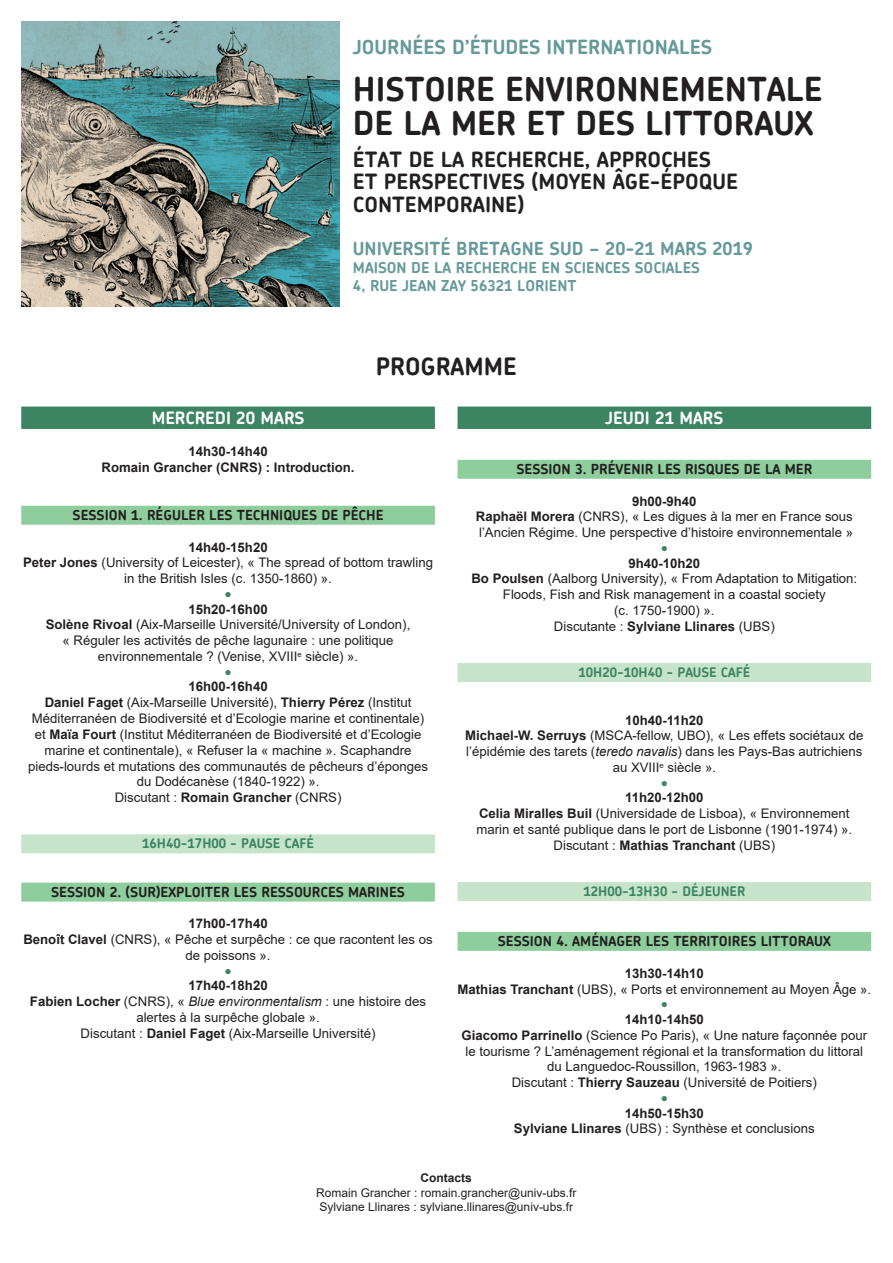
<style>
.page{position:relative;width:893px;height:1263px;background:#fff}
.page>*{position:absolute;margin:0;border:0;box-sizing:border-box;transform-origin:0 0}
.t1{font:700 33px/34.5px "Chevin";color:#231f20}
.t2{font:700 24px "Chevin";color:#231f20}
.t3{font:700 21px/22.5px "Chevin";color:#231f20}
.t4{font:700 19.5px "Chevin";color:#699}
.t5{font:700 18px "Chevin";color:#699}
.t6{font:700 16.95px "Chevin";color:#fff}
.t7{font:700 15px "Chevin";color:#699}
.t8{font:700 13.8px "Chevin";color:#231f20}
.t9{font:13.2px/15.9px "Arial";color:#231f20;text-align:center}
.t10{font:700 13.2px "Arial";color:#231f20}
.t11{font:700 13.2px "Chevin";color:#3c8462}
.t12{font:12px "Arial";color:#231f20}
.t13{font:700 12px "Arial";color:#231f20}
.t14{font:12px "Arial";color:#3c8462}
.s1{font-weight:700}
.s2{font-style:italic}
.s3{font-weight:400}
</style>
<div class="page">
<div style="left:21px;top:406px;width:414px;height:23px;background:#3c8462"></div>
<div style="left:21px;top:506px;width:414px;height:19px;background:#8ecd9c"></div>
<div style="left:21px;top:834px;width:414px;height:19px;background:#c6e4ca"></div>
<div style="left:21px;top:883px;width:414px;height:18px;background:#8ecd9c"></div>
<div style="left:458px;top:406px;width:413px;height:23px;background:#3c8462"></div>
<div style="left:458px;top:460px;width:413px;height:19px;background:#8ecd9c"></div>
<div style="left:458px;top:663px;width:413px;height:19px;background:#c6e4ca"></div>
<div style="left:458px;top:882px;width:413px;height:19px;background:#c6e4ca"></div>
<div style="left:458px;top:932px;width:413px;height:19px;background:#8ecd9c"></div>
<img style="left:21px;top:21px;width:318px;height:285px">
<p class="t4" style="left:353px;top:35px;width:361px">JOURNÉES D’ÉTUDES INTERNATIONALES</p>
<p class="t1" style="left:353px;top:71px;width:471px">HISTOIRE ENVIRONNEMENTALE<br>DE LA MER ET DES LITTORAUX</p>
<p class="t3" style="left:353px;top:148px;width:386px">ÉTAT DE LA RECHERCHE, APPROCHES<br>ET PERSPECTIVES (MOYEN ÂGE-ÉPOQUE</p>
<p class="t3" style="left:353px;top:193px;width:173px">CONTEMPORAINE)</p>
<p class="t5" style="left:353px;top:236px;width:401px">UNIVERSITÉ BRETAGNE SUD − 20-21 MARS 2019</p>
<p class="t7" style="left:353px;top:257px;width:349px">MAISON DE LA RECHERCHE EN SCIENCES SOCIALES</p>
<p class="t7" style="left:353px;top:275px;width:225px">4, RUE JEAN ZAY 56321 LORIENT</p>
<p class="t2" style="left:376px;top:351px;width:143px">PROGRAMME</p>
<p class="t6" style="left:152px;top:407px;width:154px">MERCREDI 20 MARS</p>
<p class="t10" style="left:188px;top:442px;width:81px">14h30-14h40</p>
<p class="t10" style="left:102px;top:458px;width:255px">Romain Grancher (CNRS) : Introduction.</p>
<p class="t8" style="left:73px;top:506px;width:312px">SESSION 1. RÉGULER LES TECHNIQUES DE PÊCHE</p>
<p class="t10" style="left:188px;top:538px;width:81px">14h40-15h20</p>
<p class="t9" style="left:23px;top:555px;width:411px"><span class="s1">Peter Jones</span> (University of Leicester), « The spread of bottom trawling in the British Isles (c. 1350-1860) ».</p>
<p class="t14" style="left:224px;top:585px;width:9px">●</p>
<p class="t10" style="left:188px;top:600px;width:81px">15h20-16h00</p>
<p class="t9" style="left:46px;top:617px;width:366px"><span class="s1">Solène Rivoal</span> (Aix-Marseille Université/University of London), « Réguler les activités de pêche lagunaire : une politique environnementale ? (Venise, XVIII<sup>e</sup> siècle) ».</p>
<p class="t14" style="left:224px;top:663px;width:9px">●</p>
<p class="t10" style="left:188px;top:677px;width:81px">16h00-16h40</p>
<p class="t9" style="left:28px;top:694px;width:401px"><span class="s1">Daniel Faget</span> (Aix-Marseille Université), <span class="s1">Thierry Pérez</span> (Institut Méditerranéen de Biodiversité et d’Ecologie marine et continentale) et <span class="s1">Maïa Fourt</span> (Institut Méditerranéen de Biodiversité et d’Ecologie marine et continentale), « Refuser la « machine ». Scaphandre pieds-lourds et mutations des communautés de pêcheurs d’éponges du Dodécanèse (1840-1922) ».</p>
<p class="t9" style="left:115px;top:790px;width:228px">Discutant : <span class="s1">Romain Grancher</span> (CNRS)</p>
<p class="t11" style="left:142px;top:835px;width:173px">16H40-17H00 - PAUSE CAFÉ</p>
<p class="t8" style="left:51px;top:883px;width:355px">SESSION 2. (SUR)EXPLOITER LES RESSOURCES MARINES</p>
<p class="t10" style="left:188px;top:914px;width:81px">17h00-17h40</p>
<p class="t9" style="left:23px;top:931px;width:411px"><span class="s1">Benoît Clavel</span> (CNRS), « Pêche et surpêche : ce que racontent les os de poissons ».</p>
<p class="t14" style="left:224px;top:962px;width:9px">●</p>
<p class="t10" style="left:188px;top:976px;width:81px">17h40-18h20</p>
<p class="t9" style="left:30px;top:993px;width:398px"><span class="s1">Fabien Locher</span> (CNRS), « <span class="s2">Blue environmentalism</span> : une histoire des alertes à la surpêche globale ».</p>
<p class="t9" style="left:81px;top:1025px;width:296px">Discutant : <span class="s1">Daniel Faget</span> (Aix-Marseille Université)</p>
<p class="t6" style="left:605px;top:407px;width:120px">JEUDI 21 MARS</p>
<p class="t8" style="left:516px;top:460px;width:297px">SESSION 3. PRÉVENIR LES RISQUES DE LA MER</p>
<p class="t10" style="left:632px;top:492px;width:66px">9h00-9h40</p>
<p class="t9" style="left:476px;top:509px;width:379px;text-align:left"><span class="s1">Raphaël Morera</span> (CNRS), « Les digues à la mer en France sous l’Ancien Régime. Une perspective d’histoire environnementale »</p>
<p class="t14" style="left:661px;top:539px;width:9px">●</p>
<p class="t10" style="left:628px;top:554px;width:73px">9h40-10h20</p>
<p class="t9" style="left:471px;top:571px;width:387px"><span class="s1">Bo Poulsen</span> (Aalborg University), « From Adaptation to Mitigation:<br>Floods, Fish and Risk management in a coastal society<br>(c. 1750-1900) ».</p>
<p class="t9" style="left:554px;top:618px;width:222px">Discutante : <span class="s1">Sylviane Llinares</span> (UBS)</p>
<p class="t11" style="left:578px;top:664px;width:173px">10H20-10H40 - PAUSE CAFÉ</p>
<p class="t10" style="left:625px;top:711px;width:80px">10h40-11h20</p>
<p class="t9" style="left:465px;top:728px;width:400px"><span class="s1">Michael-W. Serruys</span> (MSCA-fellow, UBO), « Les effets sociétaux de l’épidémie des tarets (<span class="s2">teredo navalis</span>) dans les Pays-Bas autrichiens au XVIII<sup>e</sup> siècle ».</p>
<p class="t14" style="left:661px;top:774px;width:9px">●</p>
<p class="t10" style="left:625px;top:788px;width:80px">11h20-12h00</p>
<p class="t9" style="left:476px;top:806px;width:377px;text-align:left"><span class="s1">Celia Miralles Buil</span> (Universidade de Lisboa), « Environnement marin et santé publique dans le port de Lisbonne (1901-1974) ».</p>
<p class="t10" style="left:554px;top:836px;width:223px"><span class="s3">Discutant :</span> Mathias Tranchant <span class="s3">(UBS)</span></p>
<p class="t11" style="left:583px;top:883px;width:163px">12H00-13H30 - DÉJEUNER</p>
<p class="t8" style="left:498px;top:932px;width:335px">SESSION 4. AMÉNAGER LES TERRITOIRES LITTORAUX</p>
<p class="t10" style="left:625px;top:964px;width:81px">13h30-14h10</p>
<p class="t9" style="left:458px;top:981px;width:415px"><span class="s1">Mathias Tranchant</span> (UBS), « Ports et environnement au Moyen Âge ».</p>
<p class="t14" style="left:661px;top:995px;width:9px">●</p>
<p class="t10" style="left:625px;top:1010px;width:81px">14h10-14h50</p>
<p class="t9" style="left:461px;top:1027px;width:407px"><span class="s1">Giacomo Parrinello</span> (Science Po Paris), « Une nature façonnée pour le tourisme ? L’aménagement régional et la transformation du littoral du Languedoc-Roussillon, 1963-1983 ».</p>
<p class="t9" style="left:512px;top:1074px;width:307px">Discutant : <span class="s1">Thierry Sauzeau</span> (Université de Poitiers)</p>
<p class="t14" style="left:661px;top:1089px;width:9px">●</p>
<p class="t10" style="left:625px;top:1103px;width:81px">14h50-15h30</p>
<p class="t9" style="left:514px;top:1121px;width:302px"><span class="s1">Sylviane Llinares</span> (UBS) : Synthèse et conclusions</p>
<p class="t13" style="left:421px;top:1170px;width:53px">Contacts</p>
<p class="t12" style="left:316px;top:1184px;width:262px">Romain Grancher : romain.grancher@univ-ubs.fr</p>
<p class="t12" style="left:319px;top:1199px;width:255px">Sylviane Llinares : sylviane.llinares@univ-ubs.fr</p>
</div>
